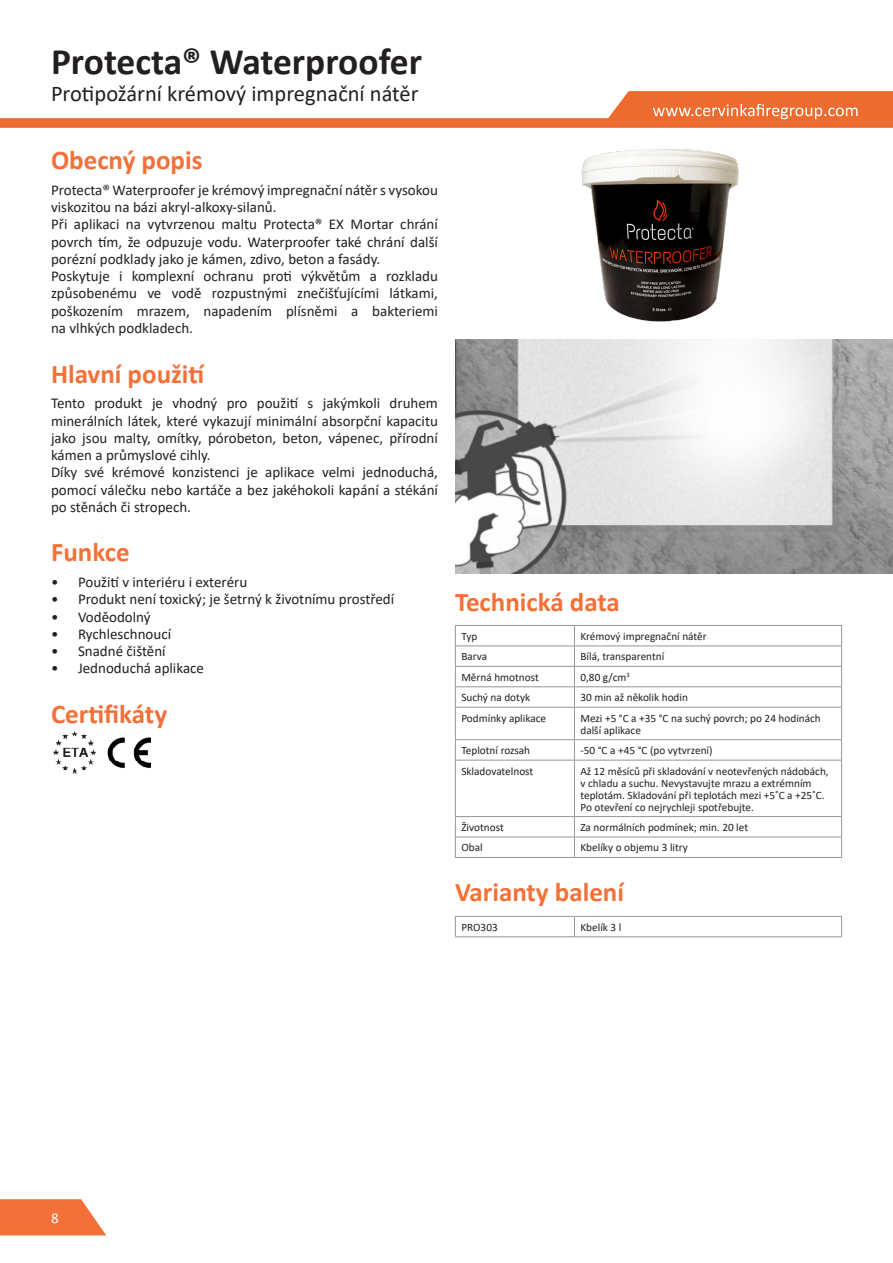
<style>
.page{position:relative;width:893px;height:1263px;background:#fff}
.page>*{position:absolute;margin:0;border:0;box-sizing:border-box;transform-origin:0 0}
.Název_produktu_-_levé_zarovnání{font:700 37.5px "Calibri";color:#231f20}
.Název_odstavce{font:700 27px "Calibri";color:#f37138}
.Typ_produktu_-_levé_zarovnání{font:22.5px "Calibri";color:#231f20}
.Text_-_regular{font:15px/17.2px "Calibri";color:#231f20;text-align:justify}
.t1{font:15px "Calibri";color:#fff}
.Tabulka{font:11.25px/12px "Calibri";color:#231f20}
</style>
<div class="page">
<svg style="left:0;top:1199px;width:106px;height:36px;background:#f48250"></svg>
<img style="left:107px;top:737px;width:44px;height:32px">
<hr style="left:455px;top:625px;width:119px;height:1px;background:#939598">
<hr style="left:574px;top:625px;width:268px;height:1px;background:#939598">
<hr style="left:455px;top:645px;width:119px;height:1px;background:#939598">
<hr style="left:574px;top:645px;width:268px;height:1px;background:#939598">
<hr style="left:455px;top:666px;width:119px;height:1px;background:#939598">
<hr style="left:574px;top:666px;width:268px;height:1px;background:#939598">
<hr style="left:455px;top:686px;width:119px;height:1px;background:#939598">
<svg style="left:455px;top:626px;width:1px;height:81px"></svg>
<hr style="left:574px;top:686px;width:268px;height:1px;background:#939598">
<svg style="left:574px;top:626px;width:1px;height:81px"></svg>
<svg style="left:841px;top:626px;width:1px;height:81px"></svg>
<hr style="left:455px;top:707px;width:119px;height:1px;background:#939598">
<hr style="left:455px;top:708px;width:1px;height:31px;background:#939598">
<hr style="left:574px;top:707px;width:268px;height:1px;background:#939598">
<hr style="left:574px;top:708px;width:1px;height:31px;background:#939598">
<hr style="left:841px;top:708px;width:1px;height:31px;background:#939598">
<hr style="left:455px;top:739px;width:119px;height:1px;background:#939598">
<svg style="left:455px;top:740px;width:1px;height:20px"></svg>
<hr style="left:574px;top:739px;width:268px;height:1px;background:#939598">
<svg style="left:574px;top:740px;width:1px;height:20px"></svg>
<svg style="left:841px;top:740px;width:1px;height:20px"></svg>
<hr style="left:455px;top:760px;width:119px;height:1px;background:#939598">
<hr style="left:455px;top:760px;width:1px;height:56px;background:#939598">
<hr style="left:574px;top:760px;width:268px;height:1px;background:#939598">
<hr style="left:574px;top:760px;width:1px;height:56px;background:#939598">
<hr style="left:841px;top:760px;width:1px;height:56px;background:#939598">
<hr style="left:455px;top:816px;width:119px;height:1px;background:#939598">
<hr style="left:574px;top:816px;width:268px;height:1px;background:#939598">
<hr style="left:455px;top:837px;width:119px;height:1px;background:#939598">
<svg style="left:455px;top:817px;width:1px;height:40px"></svg>
<hr style="left:574px;top:837px;width:268px;height:1px;background:#939598">
<svg style="left:574px;top:817px;width:1px;height:40px"></svg>
<svg style="left:841px;top:817px;width:1px;height:40px"></svg>
<hr style="left:455px;top:857px;width:119px;height:1px;background:#939598">
<hr style="left:574px;top:857px;width:268px;height:1px;background:#939598">
<hr style="left:455px;top:916px;width:119px;height:1px;background:#939598">
<svg style="left:455px;top:917px;width:1px;height:19px"></svg>
<hr style="left:574px;top:916px;width:268px;height:1px;background:#939598">
<svg style="left:574px;top:917px;width:1px;height:19px"></svg>
<svg style="left:841px;top:917px;width:1px;height:19px"></svg>
<hr style="left:455px;top:936px;width:119px;height:1px;background:#939598">
<hr style="left:574px;top:936px;width:268px;height:1px;background:#939598">
<img style="left:53px;top:731px;width:44px;height:43px">
<img style="left:581px;top:149px;width:158px;height:173px">
<img style="left:455px;top:339px;width:438px;height:234px">
<svg style="left:0;top:91px;width:893px;height:37px"></svg>
<p class="Název_produktu_-_levé_zarovnání" style="left:51px;top:35px;width:372px">Protecta® Waterproofer</p>
<p class="Typ_produktu_-_levé_zarovnání" style="left:51px;top:78px;width:369px">Protipožární krémový impregnační nátěr</p>
<p class="Název_odstavce" style="left:51px;top:141px;width:153px">Obecný popis</p>
<p class="Text_-_regular" style="left:51px;top:181px;width:388px">Protecta® Waterproofer je krémový impregnační nátěr s vysokou viskozitou na bázi akryl-alkoxy-silanů.</p>
<p class="Text_-_regular" style="left:51px;top:215px;width:388px">Při aplikaci na vytvrzenou maltu Protecta® EX Mortar chrání povrch tím, že odpuzuje vodu. Waterproofer také chrání další porézní podklady jako je kámen, zdivo, beton a fasády.</p>
<p class="Text_-_regular" style="left:51px;top:267px;width:388px">Poskytuje i komplexní ochranu proti výkvětům a rozkladu způsobenému ve vodě rozpustnými znečišťujícími látkami, poškozením mrazem, napadením plísněmi a bakteriemi na vlhkých podkladech.</p>
<p class="Název_odstavce" style="left:51px;top:354px;width:155px">Hlavní použití</p>
<p class="Text_-_regular" style="left:51px;top:394px;width:388px">Tento produkt je vhodný pro použití s jakýmkoli druhem minerálních látek, které vykazují minimální absorpční kapacitu jako jsou malty, omítky, pórobeton, beton, vápenec, přírodní kámen a průmyslové cihly.</p>
<p class="Text_-_regular" style="left:51px;top:463px;width:388px">Díky své krémové konzistenci je aplikace velmi jednoduchá, pomocí válečku nebo kartáče a bez jakéhokoli kapání a stékání po stěnách či stropech.</p>
<p class="Název_odstavce" style="left:51px;top:533px;width:80px">Funkce</p>
<p class="Text_-_regular" style="left:51px;top:573px;width:198px">• Použití v interiéru i exteréru</p>
<p class="Text_-_regular" style="left:51px;top:590px;width:345px">• Produkt není toxický; je šetrný k životnímu prostředí</p>
<p class="Text_-_regular" style="left:51px;top:608px;width:101px">• Voděodolný</p>
<p class="Text_-_regular" style="left:51px;top:625px;width:122px">• Rychleschnoucí</p>
<p class="Text_-_regular" style="left:51px;top:642px;width:116px">• Snadné čištění</p>
<p class="Text_-_regular" style="left:51px;top:659px;width:154px">• Jednoduchá aplikace</p>
<p class="Název_odstavce" style="left:51px;top:695px;width:118px">Certifikáty</p>
<p class="Název_odstavce" style="left:455px;top:582px;width:166px">Technická data</p>
<p class="Tabulka" style="left:461px;top:630px;width:17px">Typ</p>
<p class="Tabulka" style="left:580px;top:630px;width:128px">Krémový impregnační nátěr</p>
<p class="Tabulka" style="left:461px;top:650px;width:27px">Barva</p>
<p class="Tabulka" style="left:580px;top:650px;width:85px">Bílá, transparentní</p>
<p class="Tabulka" style="left:461px;top:671px;width:79px">Měrná hmotnost</p>
<p class="Tabulka" style="left:580px;top:671px;width:51px">0,80 g/cm<sup>3</sup></p>
<p class="Tabulka" style="left:461px;top:691px;width:70px">Suchý na dotyk</p>
<p class="Tabulka" style="left:580px;top:691px;width:109px">30 min až několik hodin</p>
<p class="Tabulka" style="left:461px;top:712px;width:86px">Podmínky aplikace</p>
<p class="Tabulka" style="left:580px;top:712px;width:242px">Mezi +5 °C a +35 °C na suchý povrch; po 24 hodinách další aplikace</p>
<p class="Tabulka" style="left:461px;top:744px;width:70px">Teplotní rozsah</p>
<p class="Tabulka" style="left:580px;top:744px;width:134px">-50 °C a +45 °C (po vytvrzení)</p>
<p class="Tabulka" style="left:461px;top:764px;width:73px">Skladovatelnost</p>
<p class="Tabulka" style="left:580px;top:764px;width:250px">Až 12 měsíců při skladování v neotevřených nádobách, v chladu a suchu. Nevystavujte mrazu a extrémním teplotám. Skladování při teplotách mezi +5˚C a +25˚C.<br>Po otevření co nejrychleji spotřebujte.</p>
<p class="Tabulka" style="left:461px;top:821px;width:44px">Životnost</p>
<p class="Tabulka" style="left:580px;top:821px;width:169px">Za normálních podmínek; min. 20 let</p>
<p class="Tabulka" style="left:461px;top:841px;width:23px">Obal</p>
<p class="Tabulka" style="left:580px;top:841px;width:109px">Kbelíky o objemu 3 litry</p>
<p class="Název_odstavce" style="left:455px;top:873px;width:171px">Varianty balení</p>
<p class="Tabulka" style="left:461px;top:921px;width:38px">PRO303</p>
<p class="Tabulka" style="left:580px;top:921px;width:42px">Kbelík 3 l</p>
<p class="t1" style="left:51px;top:1207px;width:9px">8</p>
</div>
